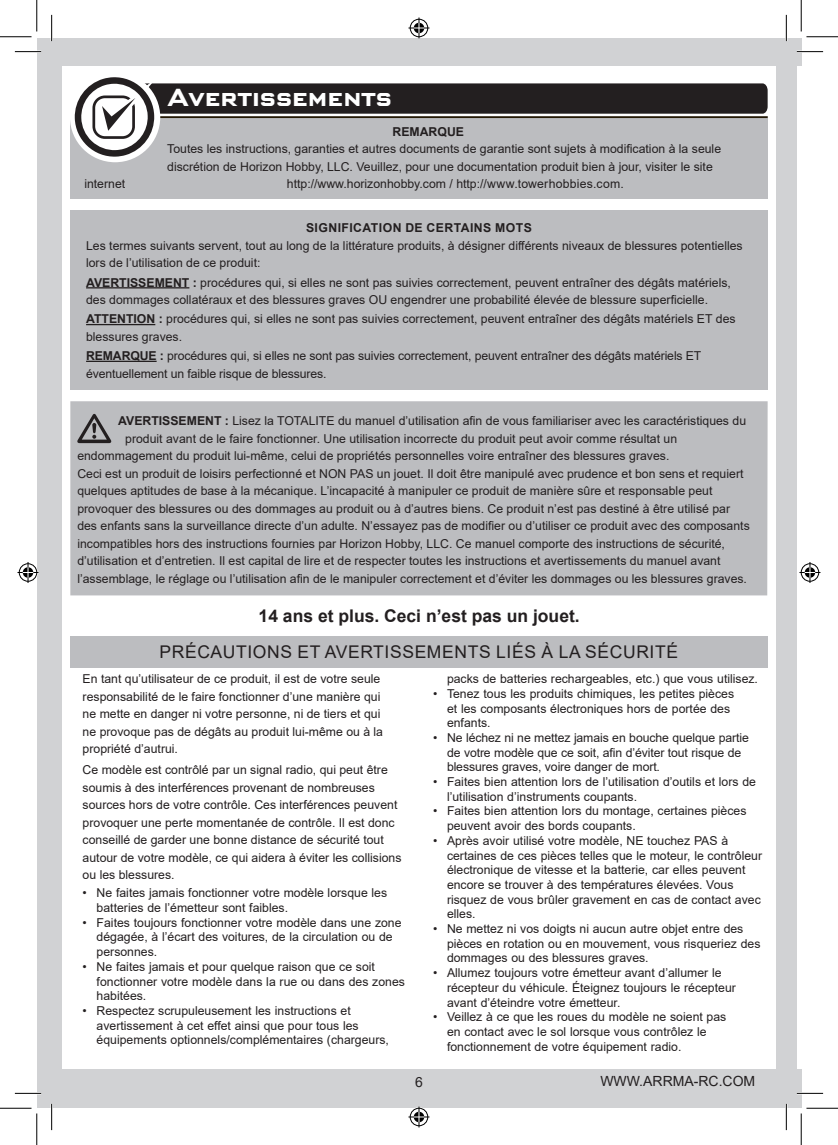
<style>
.page{position:relative;width:838px;height:1145px;background:#fff}
.page>*{position:absolute;margin:0;border:0;box-sizing:border-box;transform-origin:0 0}
.t1{font:700 24.5px "Bank Gothic";color:#fff}
.Section_header{font:17.5px "Arial";letter-spacing:.035em;color:#231f20}
.Body_copy{font:700 17.5px "Arial";color:#231f20}
.t2{font:14px "Arial";color:#231f20}
.Body_copy-2{font:12.25px/14.7px "Arial";color:#231f20}
.heading{font:700 12.25px "Arial";letter-spacing:.035em;color:#231f20}
.subhead{font:700 12.25px "Arial";color:#231f20}
.s1{font-weight:700}
</style>
<div class="page">
<div style="left:38px;top:38px;width:763px;height:1069px;background:#d1d2d4"></div>
<hr style="left:797px;top:67px;width:4px;height:1002px;background:#fff">
<div style="left:62px;top:67px;width:713px;height:1002px;background:#fff"></div>
<div style="left:70px;top:116px;width:697px;height:83px;background:#bcbdc0"></div>
<div style="left:70px;top:401px;width:697px;height:194px;background:#bcbdc0"></div>
<svg style="left:77px;top:414px;width:34px;height:29px"></svg>
<div style="left:70px;top:211px;width:697px;height:179px;background:#bcbdc0"></div>
<hr style="left:86px;top:287px;width:103px;height:1px;background:#231f20">
<hr style="left:86px;top:324px;width:69px;height:1px;background:#231f20">
<hr style="left:86px;top:361px;width:71px;height:1px;background:#231f20">
<div style="left:70px;top:636px;width:697px;height:32px;background:#bcbdc0"></div>
<div style="left:70px;top:72px;width:90px;height:90px;background:#fff;border-radius:50%"></div>
<svg style="left:74px;top:77px;width:693px;height:80px"></svg>
<hr style="left:15px;top:51px;width:26px;height:2px;background:#fff">
<hr style="left:796px;top:51px;width:27px;height:2px;background:#fff">
<hr style="left:15px;top:1092px;width:26px;height:2px;background:#fff">
<hr style="left:796px;top:1092px;width:27px;height:2px;background:#fff">
<hr style="left:51px;top:15px;width:2px;height:26px;background:#fff">
<hr style="left:51px;top:1104px;width:2px;height:26px;background:#fff">
<hr style="left:785px;top:15px;width:2px;height:26px;background:#fff">
<hr style="left:785px;top:1104px;width:2px;height:26px;background:#fff">
<svg style="left:15px;top:51px;width:26px;height:1px"></svg>
<svg style="left:796px;top:51px;width:27px;height:1px"></svg>
<svg style="left:15px;top:1093px;width:26px;height:1px"></svg>
<svg style="left:796px;top:1093px;width:27px;height:1px"></svg>
<svg style="left:51px;top:15px;width:1px;height:26px"></svg>
<svg style="left:51px;top:1104px;width:1px;height:26px"></svg>
<svg style="left:786px;top:15px;width:1px;height:26px"></svg>
<svg style="left:786px;top:1104px;width:1px;height:26px"></svg>
<hr style="left:0;top:36px;width:32px;height:1px;background:#000">
<hr style="left:806px;top:36px;width:31px;height:1px;background:#000">
<hr style="left:0;top:1108px;width:32px;height:1px;background:#000">
<hr style="left:806px;top:1108px;width:31px;height:1px;background:#000">
<hr style="left:36px;top:0;width:1px;height:31px;background:#000">
<hr style="left:36px;top:1113px;width:1px;height:32px;background:#000">
<hr style="left:800px;top:0;width:1px;height:31px;background:#000">
<hr style="left:800px;top:1113px;width:1px;height:32px;background:#000">
<svg style="left:408px;top:18px;width:21px;height:21px"></svg>
<svg style="left:408px;top:1106px;width:21px;height:21px"></svg>
<svg style="left:18px;top:562px;width:21px;height:21px"></svg>
<svg style="left:799px;top:562px;width:21px;height:21px"></svg>
<p class="t1" style="left:168px;top:83px;width:225px">Avertissements</p>
<p class="subhead" style="left:392px;top:123px;width:73px">REMARQUE</p>
<p class="Body_copy-2" style="left:167px;top:140px;width:555px;line-height:17.5px">Toutes les instructions, garanties et autres documents de garantie sont sujets à modification à la seule discrétion de Horizon Hobby, LLC. Veuillez, pour une documentation produit bien à jour, visiter le site</p>
<p class="Body_copy-2" style="left:84px;top:177px;width:42px">internet</p>
<p class="Body_copy-2" style="left:287px;top:177px;width:338px">http://www.horizonhobby.com / http://www.towerhobbies.com.</p>
<p class="heading" style="left:306px;top:219px;width:227px">SIGNIFICATION DE CERTAINS MOTS</p>
<p class="Body_copy-2" style="left:86px;top:237px;width:658px;line-height:17.5px">Les termes suivants servent, tout au long de la littérature produits, à désigner différents niveaux de blessures potentielles lors de l’utilisation de ce produit:</p>
<p class="Body_copy-2" style="left:86px;top:273px;width:646px;line-height:17.5px"><span class="s1">AVERTISSEMENT :</span> procédures qui, si elles ne sont pas suivies correctement, peuvent entraîner des dégâts matériels, des dommages collatéraux et des blessures graves OU engendrer une probabilité élevée de blessure superficielle.</p>
<p class="Body_copy-2" style="left:86px;top:310px;width:651px;line-height:17.5px"><span class="s1">ATTENTION :</span> procédures qui, si elles ne sont pas suivies correctement, peuvent entraîner des dégâts matériels ET des blessures graves.</p>
<p class="Body_copy-2" style="left:86px;top:347px;width:616px;line-height:17.5px"><span class="s1">REMARQUE :</span> procédures qui, si elles ne sont pas suivies correctement, peuvent entraîner des dégâts matériels ET éventuellement un faible risque de blessures.</p>
<p class="Body_copy-2" style="left:118px;top:414px;width:629px"><span class="s1">AVERTISSEMENT :</span> Lisez la TOTALITE du manuel d’utilisation afin de vous familiariser avec les caractéristiques du</p>
<p class="Body_copy-2" style="left:125px;top:431px;width:553px">produit avant de le faire fonctionner. Une utilisation incorrecte du produit peut avoir comme résultat un</p>
<p class="Body_copy-2" style="left:77px;top:449px;width:593px">endommagement du produit lui-même, celui de propriétés personnelles voire entraîner des blessures graves.</p>
<p class="Body_copy-2" style="left:77px;top:465px;width:673px;line-height:17.5px">Ceci est un produit de loisirs perfectionné et NON PAS un jouet. Il doit être manipulé avec prudence et bon sens et requiert quelques aptitudes de base à la mécanique. L’incapacité à manipuler ce produit de manière sûre et responsable peut provoquer des blessures ou des dommages au produit ou à d’autres biens. Ce produit n’est pas destiné à être utilisé par des enfants sans la surveillance directe d’un adulte. N’essayez pas de modifier ou d’utiliser ce produit avec des composants incompatibles hors des instructions fournies par Horizon Hobby, LLC. Ce manuel comporte des instructions de sécurité, d’utilisation et d’entretien. Il est capital de lire et de respecter toutes les instructions et avertissements du manuel avant l’assemblage, le réglage ou l’utilisation afin de le manipuler correctement et d’éviter les dommages ou les blessures graves.</p>
<p class="Body_copy" style="left:258px;top:604px;width:322px">14 ans et plus. Ceci n’est pas un jouet.</p>
<p class="Section_header" style="left:159px;top:640px;width:520px">PRÉCAUTIONS ET AVERTISSEMENTS LIÉS À LA SÉCURITÉ</p>
<p class="Body_copy-2" style="left:83px;top:670px;width:302px;line-height:17.5px">En tant qu’utilisateur de ce produit, il est de votre seule responsabilité de le faire fonctionner d’une manière qui ne mette en danger ni votre personne, ni de tiers et qui ne provoque pas de dégâts au produit lui-même ou à la propriété d’autrui.</p>
<p class="Body_copy-2" style="left:83px;top:761px;width:320px;line-height:17.5px">Ce modèle est contrôlé par un signal radio, qui peut être soumis à des interférences provenant de nombreuses sources hors de votre contrôle. Ces interférences peuvent provoquer une perte momentanée de contrôle. Il est donc conseillé de garder une bonne distance de sécurité tout autour de votre modèle, ce qui aidera à éviter les collisions ou les blessures.</p>
<p class="Body_copy-2" style="left:97px;top:886px;width:292px;text-indent:-14px">• Ne faites jamais fonctionner votre modèle lorsque les batteries de l’émetteur sont faibles.</p>
<p class="Body_copy-2" style="left:97px;top:915px;width:306px;text-indent:-14px">• Faites toujours fonctionner votre modèle dans une zone dégagée, à l’écart des voitures, de la circulation ou de personnes.</p>
<p class="Body_copy-2" style="left:97px;top:959px;width:310px;text-indent:-14px">• Ne faites jamais et pour quelque raison que ce soit fonctionner votre modèle dans la rue ou dans des zones habitées.</p>
<p class="Body_copy-2" style="left:97px;top:1003px;width:294px;text-indent:-14px">• Respectez scrupuleusement les instructions et avertissement à cet effet ainsi que pour tous les équipements optionnels/complémentaires (chargeurs,</p>
<p class="t2" style="left:415px;top:1072px;width:9px">6</p>
<p class="Body_copy-2" style="left:447px;top:671px;width:312px">packs de batteries rechargeables, etc.) que vous utilisez.</p>
<p class="Body_copy-2" style="left:447px;top:686px;width:289px;text-indent:-14px">• Tenez tous les produits chimiques, les petites pièces et les composants électroniques hors de portée des enfants.</p>
<p class="Body_copy-2" style="left:447px;top:730px;width:303px;text-indent:-14px">• Ne léchez ni ne mettez jamais en bouche quelque partie de votre modèle que ce soit, afin d’éviter tout risque de blessures graves, voire danger de mort.</p>
<p class="Body_copy-2" style="left:447px;top:774px;width:310px;text-indent:-14px">• Faites bien attention lors de l’utilisation d’outils et lors de l’utilisation d’instruments coupants.</p>
<p class="Body_copy-2" style="left:447px;top:804px;width:301px;text-indent:-14px">• Faites bien attention lors du montage, certaines pièces peuvent avoir des bords coupants.</p>
<p class="Body_copy-2" style="left:447px;top:833px;width:316px;text-indent:-14px">• Après avoir utilisé votre modèle, NE touchez PAS à certaines de ces pièces telles que le moteur, le contrôleur électronique de vitesse et la batterie, car elles peuvent encore se trouver à des températures élevées. Vous risquez de vous brûler gravement en cas de contact avec elles.</p>
<p class="Body_copy-2" style="left:447px;top:921px;width:315px;text-indent:-14px">• Ne mettez ni vos doigts ni aucun autre objet entre des pièces en rotation ou en mouvement, vous risqueriez des dommages ou des blessures graves.</p>
<p class="Body_copy-2" style="left:447px;top:965px;width:290px;text-indent:-14px">• Allumez toujours votre émetteur avant d’allumer le récepteur du véhicule. Éteignez toujours le récepteur avant d’éteindre votre émetteur.</p>
<p class="Body_copy-2" style="left:447px;top:1009px;width:281px;text-indent:-14px">• Veillez à ce que les roues du modèle ne soient pas en contact avec le sol lorsque vous contrôlez le fonctionnement de votre équipement radio.</p>
<p class="t2" style="left:600px;top:1071px;width:156px">WWW.ARRMA-RC.COM</p>
</div>
